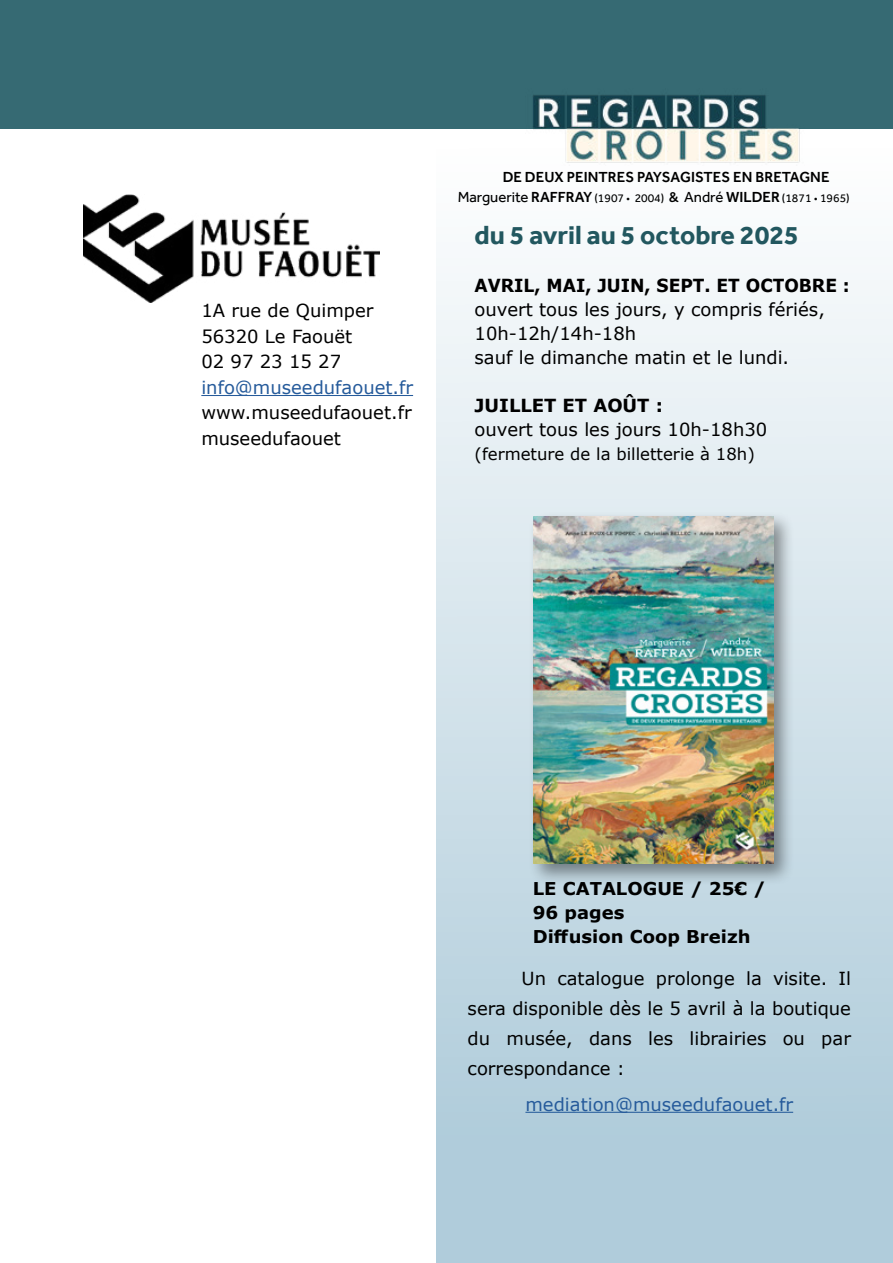
<style>
.page{position:relative;width:893px;height:1263px;background:#fff}
.page>*{position:absolute;margin:0;border:0;box-sizing:border-box;transform-origin:0 0}
.t1{font:700 27px "Effra";color:#22575f}
.t2{font:18px/25.5px "Verdana";color:#000}
.t3{font:18px "Verdana";color:#265b9b}
.t4{font:700 18px "Verdana";color:#000;scale:.95 1}
.t5{font:700 18px "Verdana";color:#000}
.t6{font:700 17.7px/24px "Verdana";color:#000}
.t7{font:16.5px "Verdana";color:#000}
.t8{font:500 15px "Effra";letter-spacing:.005em;color:#000}
.t9{font:12px "Effra";color:#000}
.s1{font-size:15px}
.s2{font-weight:500;font-size:15px}
.s3{font-weight:300}
.s4{font-family:"Domus Titling";font-weight:500;font-size:15px}
</style>
<div class="page">
<div style="left:0;top:0;width:893px;height:128px;background:#366a73"></div>
<img style="left:84px;top:194px;width:295px;height:108px">
<hr style="left:201px;top:395px;width:212px;height:1px;background:#265b9b">
<svg style="left:436px;top:128px;width:457px;height:1135px"></svg>
<hr style="left:525px;top:1112px;width:268px;height:1px;background:#265b9b">
<div style="left:528px;top:512px;width:267px;height:373px;background:#000;opacity:.42"></div>
<img style="left:533px;top:516px;width:240px;height:347px">
<img style="left:526px;top:95px;width:279px;height:71px">
<p class="t2" style="left:201px;top:298px;width:174px">1A rue de Quimper<br>56320 Le Faouët<br>02 97 23 15 27</p>
<p class="t3" style="left:201px;top:375px;width:213px">info@museedufaouet.fr</p>
<p class="t2" style="left:201px;top:400px;width:212px">www.museedufaouet.fr museedufaouet</p>
<p class="t8" style="left:503px;top:168px;width:328px">DE DEUX PEINTRES PAYSAGISTES EN BRETAGNE</p>
<p class="t9" style="left:458px;top:193px;width:393px"><span class="s1">Marguerite</span> <span class="s2">RAFFRAY</span> (1907 <span class="s3">•</span> 2004) <span class="s4">&amp;</span> <span class="s1">André</span> <span class="s2">WILDER</span> (1871 <span class="s3">•</span> 1965)</p>
<h1 class="t1" style="left:475px;top:221px;width:326px">du 5 avril au 5 octobre 2025</h1>
<p class="t4" style="left:475px;top:277px;width:396px">AVRIL, MAI, JUIN, SEPT. ET OCTOBRE :</p>
<p class="t2" style="left:475px;top:297px;width:352px;line-height:24px">ouvert tous les jours, y compris fériés,<br>10h-12h/14h-18h<br>sauf le dimanche matin et le lundi.</p>
<p class="t5" style="left:475px;top:397px;width:190px">JUILLET ET AOÛT :</p>
<p class="t2" style="left:475px;top:417px;width:294px">ouvert tous les jours 10h-18h30</p>
<p class="t7" style="left:475px;top:443px;width:282px">(fermeture de la billetterie à 18h)</p>
<p class="t6" style="left:533px;top:878px;width:235px">LE CATALOGUE / 25€ /<br>96 pages<br>Diffusion Coop Breizh</p>
<p class="t2" style="left:468px;top:963px;width:385px;line-height:30px;text-align:justify;text-indent:54px">Un catalogue prolonge la visite. Il sera disponible dès le 5 avril à la boutique du musée, dans les librairies ou par correspondance :</p>
<p class="t3" style="left:525px;top:1092px;width:269px">mediation@museedufaouet.fr</p>
</div>
